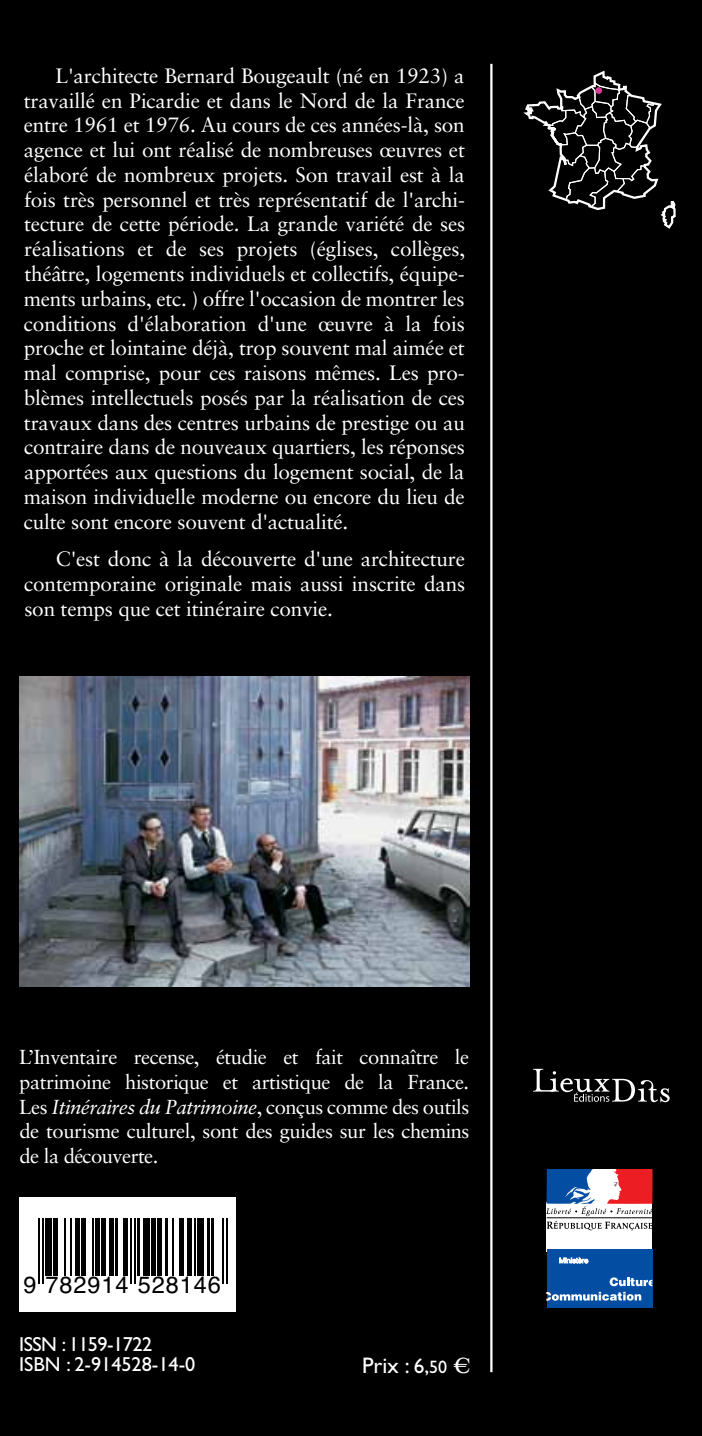
<style>
.page{position:relative;width:702px;height:1436px;background:#fff}
.page>*{position:absolute;margin:0;border:0;box-sizing:border-box;transform-origin:0 0}
.t1{font:23.4px "Helvetica";color:#000}
.t2{font:22.5px "Gill Sans";color:#fff}
.t3{font:20.7px/24.8px "Sabon";letter-spacing:-.01em;color:#fff;text-align:justify}
.t4{font:20.25px/24.8px "Sabon";letter-spacing:-.02em;color:#fff;text-align:justify}
.t5{font:20.25px/20.2px "Gill Sans";color:#fff}
.s1{font-style:italic}
.s2{font-size:21.38px}
.s3{font-size:18px}
.s4{font-family:"Euro Classic"}
</style>
<div class="page">
<div style="left:0;top:0;width:702px;height:1435px;background:#000"></div>
<div style="left:19px;top:1196px;width:217px;height:115px;background:#fff"></div>
<hr style="left:38px;top:1217px;width:2px;height:66px;background:#000">
<hr style="left:42px;top:1217px;width:2px;height:66px;background:#000">
<div style="left:46px;top:1217px;width:6px;height:58px;background:#000"></div>
<hr style="left:54px;top:1217px;width:4px;height:58px;background:#000">
<hr style="left:64px;top:1217px;width:2px;height:58px;background:#000">
<hr style="left:70px;top:1217px;width:2px;height:58px;background:#000">
<hr style="left:76px;top:1217px;width:4px;height:58px;background:#000">
<hr style="left:82px;top:1217px;width:4px;height:58px;background:#000">
<hr style="left:92px;top:1217px;width:2px;height:58px;background:#000">
<hr style="left:96px;top:1217px;width:4px;height:58px;background:#000">
<hr style="left:102px;top:1217px;width:4px;height:58px;background:#000">
<hr style="left:110px;top:1217px;width:4px;height:58px;background:#000">
<hr style="left:116px;top:1217px;width:2px;height:58px;background:#000">
<hr style="left:124px;top:1217px;width:4px;height:58px;background:#000">
<hr style="left:130px;top:1217px;width:2px;height:66px;background:#000">
<hr style="left:134px;top:1217px;width:2px;height:66px;background:#000">
<hr style="left:138px;top:1217px;width:2px;height:58px;background:#000">
<div style="left:144px;top:1217px;width:6px;height:58px;background:#000"></div>
<hr style="left:152px;top:1217px;width:4px;height:58px;background:#000">
<hr style="left:158px;top:1217px;width:4px;height:58px;background:#000">
<hr style="left:166px;top:1217px;width:2px;height:58px;background:#000">
<hr style="left:172px;top:1217px;width:2px;height:58px;background:#000">
<hr style="left:180px;top:1217px;width:4px;height:58px;background:#000">
<hr style="left:188px;top:1217px;width:4px;height:58px;background:#000">
<hr style="left:194px;top:1217px;width:2px;height:58px;background:#000">
<div style="left:198px;top:1217px;width:6px;height:58px;background:#000"></div>
<hr style="left:208px;top:1217px;width:2px;height:58px;background:#000">
<hr style="left:212px;top:1217px;width:2px;height:58px;background:#000">
<hr style="left:222px;top:1217px;width:2px;height:66px;background:#000">
<hr style="left:226px;top:1217px;width:2px;height:66px;background:#000">
<hr style="left:490px;top:64px;width:2px;height:1307px;background:#fff">
<img style="left:19px;top:676px;width:450px;height:309px">
<div style="left:546px;top:1201px;width:106px;height:50px;background:#fff"></div>
<svg style="left:546px;top:1169px;width:106px;height:61px"></svg>
<div style="left:546px;top:1248px;width:106px;height:59px;background:#034ea2"></div>
<svg style="left:559px;top:1257px;width:29px;height:5px"></svg>
<svg style="left:609px;top:1277px;width:43px;height:8px"></svg>
<svg style="left:546px;top:1291px;width:95px;height:9px"></svg>
<svg style="left:523px;top:71px;width:152px;height:158px"></svg>
<div style="left:595px;top:87px;width:7px;height:7px;background:#d83d96;border-radius:50%"></div>
<svg style="left:533px;top:1068px;width:136px;height:33px"></svg>
<p class="t3" style="left:24px;top:63px;width:443px;text-indent:32px">L'architecte Bernard Bougeault (né en 1923) a travaillé en Picardie et dans le Nord de la France entre 1961 et 1976. Au cours de ces années-là, son agence et lui ont réalisé de nombreuses œuvres et élaboré de nombreux projets. Son travail est à la fois très personnel et très représentatif de l'archi&shy;tecture de cette période. La grande variété de ses réalisations et de ses projets (églises, collèges, théâtre, logements individuels et collectifs, équipe&shy;ments urbains, etc. ) offre l'occasion de montrer les conditions d'élaboration d'une œuvre à la fois proche et lointaine déjà, trop souvent mal aimée et mal comprise, pour ces raisons mêmes. Les pro&shy;blèmes intellectuels posés par la réalisation de ces travaux dans des centres urbains de prestige ou au contraire dans de nouveaux quartiers, les réponses apportées aux questions du logement social, de la maison individuelle moderne ou encore du lieu de culte sont encore souvent d'actualité.</p>
<p class="t3" style="left:24px;top:546px;width:442px;text-indent:32px">C'est donc à la découverte d'une architecture contemporaine originale mais aussi inscrite dans son temps que cet itinéraire convie.</p>
<p class="t4" style="left:19px;top:1044px;width:452px">L’Inventaire recense, étudie et fait connaître le patrimoine historique et artistique de la France.<br>Les <span class="s1">Itinéraires du Patrimoine</span>, conçus comme des outils de tourisme culturel, sont des guides sur les chemins de la découverte.</p>
<p class="t1" style="left:24px;top:1268px;width:199px">9 782914 528146</p>
<p class="t5" style="left:19px;top:1333px;width:178px">ISSN : 1159-1722<br>ISBN : 2-914528-14-0</p>
<p class="t2" style="left:362px;top:1352px;width:110px">Prix : <span class="s2">6,</span><span class="s3">50</span> <span class="s4">a</span></p>
</div>
